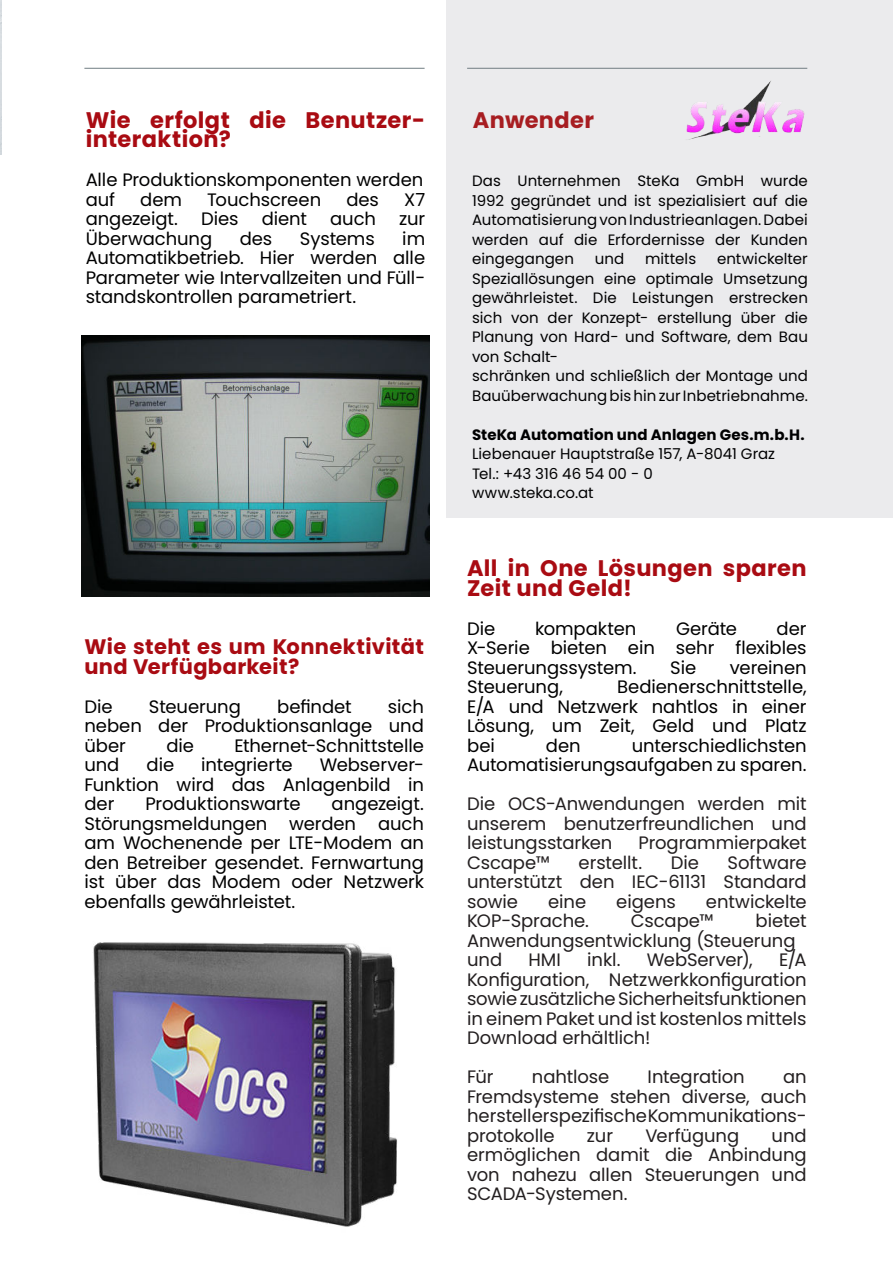
<style>
.page{position:relative;width:893px;height:1263px;background:#fff}
.page>*{position:absolute;margin:0;border:0;box-sizing:border-box;transform-origin:0 0}
.t1{font:700 22.5px/19.5px "Poppins";letter-spacing:.02em;color:#a90b12}
.t2{font:700 22.5px "Poppins";letter-spacing:.02em;color:#a71d21}
.t3{font:700 21px/19.5px "Poppins";letter-spacing:.015em;color:#a90b12}
.t4{font:18px/19.5px "Poppins";letter-spacing:-.005em;color:#000001;text-align:justify}
.t5{font:18px/19.5px "Poppins";letter-spacing:-.005em;color:#231f20;text-align:justify}
.t6{font:15px/19.5px "Poppins";letter-spacing:.005em;color:#000001}
.t7{font:700 15px "Poppins";letter-spacing:.005em;color:#000001}
</style>
<div class="page">
<hr style="left:0;top:154px;width:1px;height:767px;background:#a90b12">
<div style="left:446px;top:0;width:447px;height:518px;background:#e6e7e9"></div>
<img style="left:686px;top:81px;width:119px;height:59px">
<img style="left:0;top:0;width:1px;height:154px">
<img style="left:82px;top:335px;width:347px;height:261px">
<img style="left:93px;top:942px;width:304px;height:285px">
<hr style="left:84px;top:68px;width:341px;height:1px;background:#717d83">
<hr style="left:467px;top:68px;width:340px;height:1px;background:#717d83">
<p class="t1" style="left:86px;top:112px;width:341px">Wie erfolgt die Benutzer&shy;interaktion?</p>
<p class="t4" style="left:86px;top:170px;width:339px">Alle Produktionskomponenten werden auf</p>
<p class="t4" style="left:140px;top:190px;width:43px">dem</p>
<p class="t4" style="left:207px;top:190px;width:115px">Touchscreen</p>
<p class="t4" style="left:346px;top:190px;width:34px">des</p>
<p class="t4" style="left:404px;top:190px;width:23px">X7</p>
<p class="t4" style="left:86px;top:209px;width:94px">angezeigt.</p>
<p class="t4" style="left:201px;top:209px;width:39px">Dies</p>
<p class="t4" style="left:262px;top:209px;width:47px">dient</p>
<p class="t4" style="left:330px;top:209px;width:47px">auch</p>
<p class="t4" style="left:399px;top:209px;width:28px">zur</p>
<p class="t4" style="left:86px;top:229px;width:128px">Überwachung</p>
<p class="t4" style="left:240px;top:229px;width:34px">des</p>
<p class="t4" style="left:300px;top:229px;width:76px">Systems</p>
<p class="t4" style="left:86px;top:229px;width:341px;text-indent:317px">im Automatikbetrieb. Hier werden alle Parameter wie Intervallzeiten und Füll&shy;standskontrollen parametriert.</p>
<p class="t3" style="left:84px;top:639px;width:341px">Wie steht es um Konnektivität und Verfügbarkeit?</p>
<p class="t4" style="left:84px;top:697px;width:30px">Die</p>
<p class="t4" style="left:149px;top:697px;width:94px">Steuerung</p>
<p class="t4" style="left:277px;top:697px;width:76px">befindet</p>
<p class="t4" style="left:84px;top:697px;width:341px;text-indent:304px">sich neben der Produktionsanlage und über</p>
<p class="t4" style="left:166px;top:736px;width:29px">die</p>
<p class="t4" style="left:234px;top:736px;width:191px">Ethernet-Schnittstelle</p>
<p class="t4" style="left:84px;top:755px;width:37px">und</p>
<p class="t4" style="left:147px;top:755px;width:29px">die</p>
<p class="t4" style="left:201px;top:755px;width:93px">integrierte</p>
<p class="t4" style="left:84px;top:755px;width:341px;text-indent:235px">Webserver-Funktion wird das Anlagenbild in der</p>
<p class="t4" style="left:84px;top:794px;width:341px;text-indent:247px">angezeigt.<br>Störungsmeldungen werden auch am Wochenende per LTE-Modem an den Betreiber gesendet. Fernwartung ist über das Modem oder Netzwerk ebenfalls gewährleistet.</p>
<p class="t4" style="left:145px;top:794px;width:157px">Produktionswarte</p>
<p class="t2" style="left:473px;top:110px;width:123px">Anwender</p>
<p class="t6" style="left:472px;top:171px;width:337px;text-align:justify">Das Unternehmen SteKa GmbH wurde 1992 gegründet und ist spezialisiert auf die Automatisierung von Industrieanlagen. Dabei werden auf die Erfordernisse der Kunden eingegangen</p>
<p class="t6" style="left:472px;top:249px;width:337px;text-indent:245px">entwickelter Speziallösungen eine optimale Umsetzung gewährleistet. Die Leistungen erstrecken sich von der Konzept- erstellung über die Planung von Hard- und Software, dem Bau von Schalt-<br>schränken und schließlich der Montage und Bauüberwachung bis hin zur Inbetriebnahme.</p>
<p class="t7" style="left:472px;top:428px;width:334px">SteKa Automation und Anlagen Ges.m.b.H.</p>
<p class="t6" style="left:472px;top:444px;width:305px">Liebenauer Hauptstraße 157, A-8041 Graz<br>Tel.: +43 316 46 54 00 - 0 www.steka.co.at</p>
<p class="t6" style="left:595px;top:249px;width:31px">und</p>
<p class="t6" style="left:645px;top:249px;width:53px">mittels</p>
<p class="t1" style="left:467px;top:560px;width:341px">All in One Lösungen sparen<br>Zeit und Geld!</p>
<p class="t4" style="left:467px;top:619px;width:30px">Die</p>
<p class="t4" style="left:535px;top:619px;width:103px">kompakten</p>
<p class="t4" style="left:676px;top:619px;width:62px">Geräte</p>
<p class="t4" style="left:467px;top:619px;width:341px;text-indent:310px">der X-Serie bieten ein sehr flexibles Steuerungssystem.</p>
<p class="t4" style="left:670px;top:658px;width:27px">Sie</p>
<p class="t4" style="left:730px;top:658px;width:78px">vereinen</p>
<p class="t4" style="left:467px;top:677px;width:341px;text-indent:150px">Bedienerschnittstelle, E/A und Netzwerk nahtlos in einer Lösung, um Zeit, Geld und Platz bei</p>
<p class="t4" style="left:467px;top:677px;width:97px">Steuerung,</p>
<p class="t4" style="left:467px;top:736px;width:341px;text-align:right">unterschiedlichsten<br>Automatisierungsaufgaben zu sparen.</p>
<p class="t5" style="left:467px;top:794px;width:341px">Die OCS-Anwendungen werden mit unserem benutzerfreundlichen und leistungsstarken</p>
<p class="t4" style="left:546px;top:736px;width:36px">den</p>
<p class="t5" style="left:638px;top:833px;width:170px">Programmierpaket</p>
<p class="t5" style="left:467px;top:853px;width:341px;text-indent:260px">Software unterstützt den IEC-61131 Standard sowie</p>
<p class="t5" style="left:467px;top:853px;width:84px">Cscape™</p>
<p class="t5" style="left:579px;top:853px;width:65px">erstellt.</p>
<p class="t5" style="left:671px;top:853px;width:30px">Die</p>
<p class="t5" style="left:548px;top:892px;width:40px">eine</p>
<p class="t5" style="left:616px;top:892px;width:61px">eigens</p>
<p class="t5" style="left:706px;top:892px;width:102px">entwickelte</p>
<p class="t5" style="left:467px;top:911px;width:123px">KOP-Sprache.</p>
<p class="t5" style="left:631px;top:911px;width:84px">Cscape™</p>
<p class="t5" style="left:467px;top:911px;width:341px;text-align:left;text-indent:288px">bietet<br>Anwendungsentwicklung (Steuerung und</p>
<p class="t5" style="left:467px;top:950px;width:341px;text-indent:312px">E/A Konfiguration, Netzwerkkonfiguration sowie zusätzliche Sicherheitsfunktionen in einem Paket und ist kostenlos mittels Download erhältlich!</p>
<p class="t5" style="left:467px;top:1067px;width:28px">Für</p>
<p class="t5" style="left:532px;top:1067px;width:79px">nahtlose</p>
<p class="t5" style="left:648px;top:1067px;width:99px">Integration</p>
<p class="t5" style="left:528px;top:950px;width:34px">HMI</p>
<p class="t5" style="left:587px;top:950px;width:35px">inkl.</p>
<p class="t5" style="left:647px;top:950px;width:107px">WebServer),</p>
<p class="t5" style="left:467px;top:1067px;width:341px;text-indent:316px">an Fremdsysteme stehen diverse, auch herstellerspezifische Kommunikations&shy;protokolle</p>
<p class="t5" style="left:587px;top:1126px;width:28px">zur</p>
<p class="t5" style="left:645px;top:1126px;width:95px">Verfügung</p>
<p class="t5" style="left:467px;top:1126px;width:341px;text-indent:304px">und ermöglichen damit die Anbindung von nahezu allen Steuerungen und SCADA-Systemen.</p>
</div>
